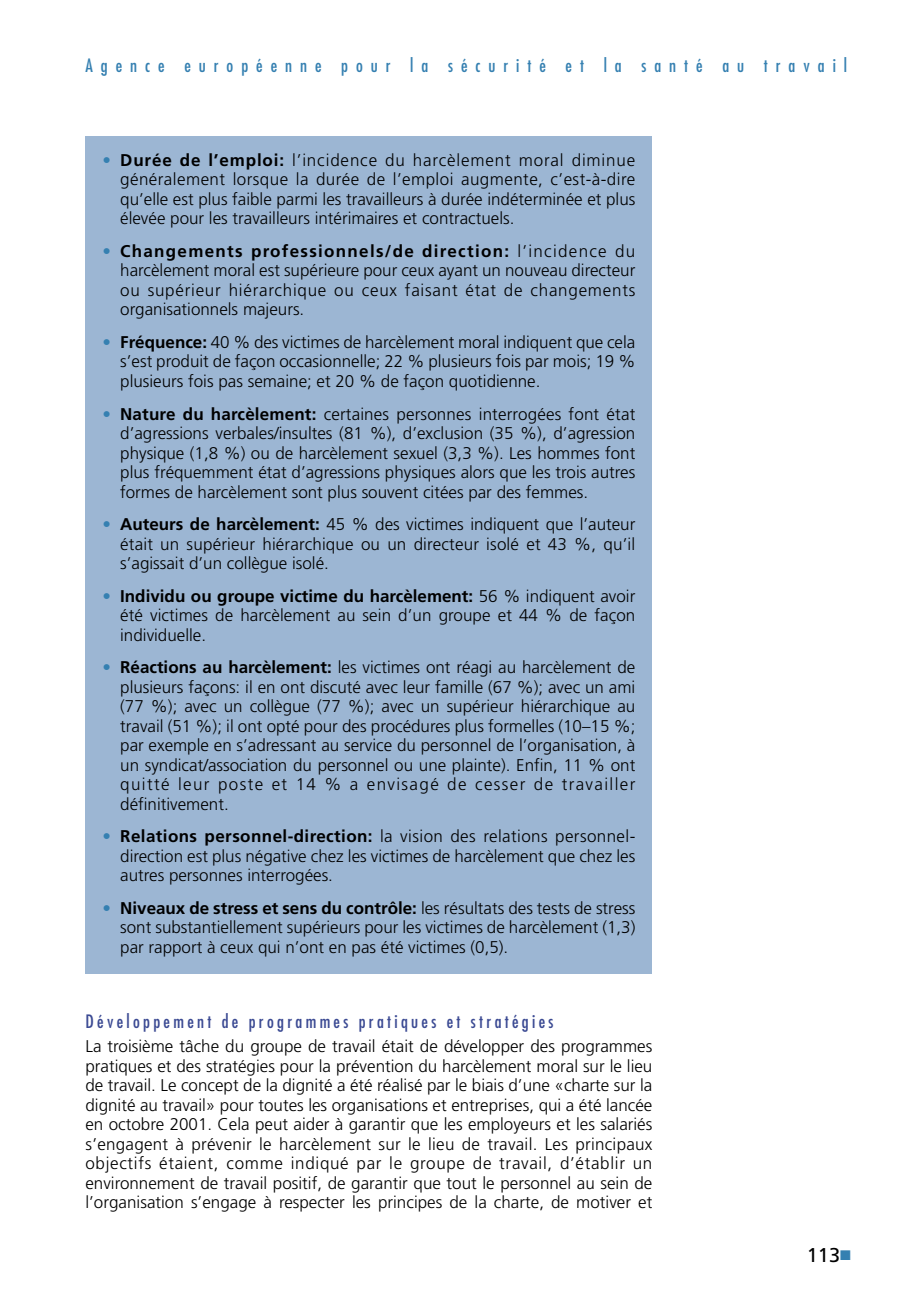
<style>
.page{position:relative;width:918px;height:1298px;background:#fff}
.page>*{position:absolute;margin:0;border:0;box-sizing:border-box;transform-origin:0 0}
.t1{font:20px "Frutiger";color:#000}
.t2{font:condensed 18px "Futura";letter-spacing:.445em;color:#3580b1}
.t3{font:condensed 18px "Futura";letter-spacing:.185em;color:#3b4a93}
.t4{font:300 17px/19.6px "Frutiger";color:#000;text-align:justify}
.s1{color:#3580b1}
.s2{font-weight:700}
</style>
<div class="page">
<div style="left:85px;top:136px;width:567px;height:837px;background:#9cb6d3"></div>
<p class="t2" style="left:85px;top:57px;width:763px">Agence européenne pour la sécurité et la santé au travail</p>
<p class="t4" style="left:120px;top:151px;width:517px;text-indent:-18px"><span class="s1">•</span> <span class="s2">Durée de l’emploi:</span> l’incidence du harcèlement moral diminue généralement lorsque la durée de l’emploi augmente, c’est-à-dire qu’elle est plus faible parmi les travailleurs à durée indéterminée et plus élevée pour les travailleurs intérimaires et contractuels.</p>
<p class="t4" style="left:120px;top:242px;width:517px;text-indent:-18px"><span class="s1">•</span> <span class="s2">Changements professionnels/de direction:</span> l’incidence du harcèlement moral est supérieure pour ceux ayant un nouveau directeur ou supérieur hiérarchique ou ceux faisant état de changements organisationnels majeurs.</p>
<p class="t4" style="left:120px;top:334px;width:517px;text-indent:-18px"><span class="s1">•</span> <span class="s2">Fréquence:</span> 40 % des victimes de harcèlement moral indiquent que cela s’est produit de façon occasionnelle; 22 % plusieurs fois par mois; 19 % plusieurs fois pas semaine; et 20 % de façon quotidienne.</p>
<p class="t4" style="left:120px;top:405px;width:517px;text-indent:-18px"><span class="s1">•</span> <span class="s2">Nature du harcèlement:</span> certaines personnes interrogées font état d’agressions verbales/insultes (81 %), d’exclusion (35 %), d’agression physique (1,8 %) ou de harcèlement sexuel (3,3 %). Les hommes font plus fréquemment état d’agressions physiques alors que les trois autres formes de harcèlement sont plus souvent citées par des femmes.</p>
<p class="t4" style="left:120px;top:516px;width:517px;text-indent:-18px"><span class="s1">•</span> <span class="s2">Auteurs de harcèlement:</span> 45 % des victimes indiquent que l’auteur était un supérieur hiérarchique ou un directeur isolé et 43 %, qu’il s’agissait d’un collègue isolé.</p>
<p class="t4" style="left:120px;top:587px;width:517px;text-indent:-18px"><span class="s1">•</span> <span class="s2">Individu ou groupe victime du harcèlement:</span> 56 % indiquent avoir été victimes de harcèlement au sein d’un groupe et 44 % de façon individuelle.</p>
<p class="t4" style="left:120px;top:659px;width:517px;text-indent:-18px"><span class="s1">•</span> <span class="s2">Réactions au harcèlement:</span> les victimes ont réagi au harcèlement de plusieurs façons: il en ont discuté avec leur famille (67 %); avec un ami (77 %); avec un collègue (77 %); avec un supérieur hiérarchique au travail (51 %); il ont opté pour des procédures plus formelles (10–15 %; par exemple en s’adressant au service du personnel de l’organisation, à un syndicat/association du personnel ou une plainte). Enfin, 11 % ont quitté leur poste et 14 % a envisagé de cesser de travailler définitivement.</p>
<p class="t4" style="left:120px;top:828px;width:517px;text-indent:-18px"><span class="s1">•</span> <span class="s2">Relations personnel-direction:</span> la vision des relations personnel&shy;direction est plus négative chez les victimes de harcèlement que chez les autres personnes interrogées.</p>
<p class="t4" style="left:120px;top:899px;width:517px;text-indent:-18px"><span class="s1">•</span> <span class="s2">Niveaux de stress et sens du contrôle:</span> les résultats des tests de stress sont substantiellement supérieurs pour les victimes de harcèlement (1,3) par rapport à ceux qui n’ont en pas été victimes (0,5).</p>
<p class="t3" style="left:85px;top:1013px;width:470px">Développement de programmes pratiques et stratégies</p>
<p class="t4" style="left:85px;top:1038px;width:568px">La troisième tâche du groupe de travail était de développer des programmes pratiques et des stratégies pour la prévention du harcèlement moral sur le lieu de travail. Le concept de la dignité a été réalisé par le biais d’une «charte sur la dignité au travail» pour toutes les organisations et entreprises, qui a été lancée en octobre 2001. Cela peut aider à garantir que les employeurs et les salariés s’engagent à prévenir le harcèlement sur le lieu de travail. Les principaux objectifs étaient, comme indiqué par le groupe de travail, d’établir un environnement de travail positif, de garantir que tout le personnel au sein de l’organisation s’engage à respecter les principes de la charte, de motiver et</p>
<p class="t1" style="left:807px;top:1247px;width:35px">113</p>
</div>
